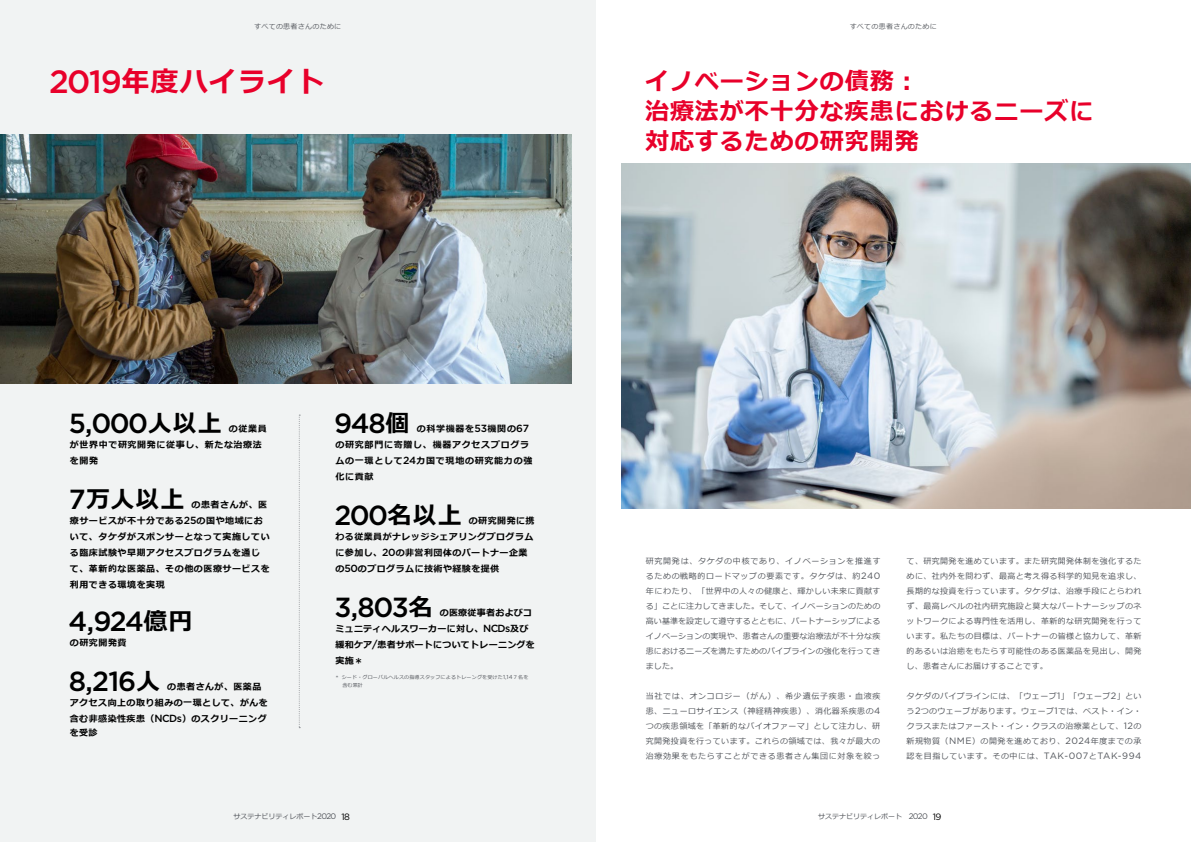
<style>
.page{position:relative;width:1191px;height:842px;background:#fff}
.page>*{position:absolute;margin:0;border:0;box-sizing:border-box;transform-origin:0 0}
.t1{font:700 28px "Meiryo";letter-spacing:.04em;color:#e8002a}
.t2{font:500 27.6px "Gotham";letter-spacing:-.055em;color:#000}
.t3{font:700 24px/30px "Meiryo";letter-spacing:.04em;color:#e8002a}
.t4{font:700 24px "Meiryo";color:#000}
.t5{font:700 9px/16px "Meiryo";letter-spacing:.06em;color:#000}
.t6{font:700 9px/16px "Meiryo";letter-spacing:.08em;color:#000}
.t7{font:700 9px/16px "Meiryo";letter-spacing:.03em;color:#000}
.t8{font:8px/15px "Meiryo";letter-spacing:.05em;color:#52555b;text-align:justify}
.t9{font:7px "Meiryo";color:#52555b}
.t10{font:7px "Meiryo";letter-spacing:.04em;color:#52555b}
.t11{font:5px/8px "Meiryo";letter-spacing:.04em;color:#52555b}
.s1{font-family:"Gotham";font-weight:500;font-size:32.2px}
.s2{font-family:"Meiryo";font-weight:700;font-size:24px}
.s3{font-family:"Gotham";font-weight:500;font-size:27.6px}
.s4{font-family:"Gotham";font-weight:500;font-size:10.3px}
.s5{font-family:"Gotham";font-size:5.8px}
.s6{font-family:"Gotham";font-size:9.2px}
.s7{font-family:"Gotham";font-size:8.1px}
.s8{font-family:"Gotham";font-size:9.2px;color:#000}
</style>
<div class="page">
<div style="left:0;top:0;width:595px;height:842px;background:#f1f3f3"></div>
<svg style="left:299px;top:415px;width:1px;height:313px"></svg>
<img style="left:0;top:135px;width:571px;height:248px">
<img style="left:621px;top:163px;width:570px;height:346px">
<p class="t10" style="left:254px;top:22px;width:89px">すべての患者さんのために</p>
<h1 class="t1" style="left:49px;top:63px;width:277px"><span class="s1">2019</span>年度ハイライト</h1>
<h2 class="t2" style="left:69px;top:405px;width:154px">5,000<span class="s2">人以上</span></h2>
<p class="t5" style="left:70px;top:421px;width:198px;text-indent:159px">の従業員が世界中で研究開発に従事し、新たな治療法を開発</p>
<h3 class="t4" style="left:69px;top:482px;width:117px"><span class="s3">7</span>万人以上</h3>
<p class="t5" style="left:70px;top:497px;width:201px;text-indent:122px">の患者さんが、医療サービスが不十分である<span class="s4">25</span>の国や地域において、タケダがスポンサーとなって実施している臨床試験や早期アクセスプログラムを通じて、革新的な医薬品、その他の医療サービスを利用できる環境を実現</p>
<h2 class="t2" style="left:69px;top:603px;width:125px">4,924<span class="s2">億円</span></h2>
<p class="t5" style="left:70px;top:635px;width:58px">の研究開発費</p>
<h2 class="t2" style="left:69px;top:663px;width:93px">8,216<span class="s2">人</span></h2>
<p class="t5" style="left:70px;top:679px;width:199px;text-indent:97px">の患者さんが、医薬品アクセス向上の取り組みの一環として、がんを含む非感染性疾患（<span class="s4">NCDs</span>）のスクリーニング</p>
<p class="t5" style="left:70px;top:725px;width:29px">を受診</p>
<h2 class="t2" style="left:334px;top:405px;width:77px">948<span class="s2">個</span></h2>
<p class="t6" style="left:335px;top:421px;width:198px;text-indent:81px">の科学機器を<span class="s4">53</span>機関の<span class="s4">67</span>の研究部門に寄贈し、機器アクセスプログラムの一環として<span class="s4">24</span>カ国で現地の研究能力の強化に貢献</p>
<h2 class="t2" style="left:334px;top:497px;width:129px">200<span class="s2">名以上</span></h2>
<p class="t5" style="left:335px;top:513px;width:201px;text-indent:133px">の研究開発に携わる従業員がナレッジシェアリングプログラムに参加し、<span class="s4">20</span>の非営利団体のパートナー企業の<span class="s4">50</span>のプログラムに技術や経験を提供</p>
<h2 class="t2" style="left:334px;top:589px;width:100px">3,803<span class="s2">名</span></h2>
<p class="t7" style="left:335px;top:605px;width:201px;text-indent:104px">の医療従事者およびコミュニティヘルスワーカーに対し、<span class="s4">NCDs</span>及び緩和ケア<span class="s4">/</span>患者サポートについてトレーニングを実施＊</p>
<p class="t11" style="left:342px;top:674px;width:187px;text-indent:-7px"><sup>＊</sup> シード・グローバルヘルスの指導スタッフによるトレーングを受けた<span class="s5">1,14</span>７名を含む累計</p>
<p class="t10" style="left:849px;top:22px;width:89px">すべての患者さんのために</p>
<h3 class="t3" style="left:645px;top:67px;width:450px">イノベーションの債務︓<br>治療法が不十分な疾患におけるニーズに対応するための研究開発</h3>
<p class="t8" style="left:646px;top:554px;width:236px">研究開発は、タケダの中核であり、イノベーションを推進するための戦略的ロードマップの要素です。タケダは、約<span class="s6">240</span>年にわたり、「世界中の人々の健康と、輝かしい未来に貢献する」ことに注力してきました。そして、イノベーションのための高い基準を設定して遵守するとともに、パートナーシップによるイノベーションの実現や、患者さんの重要な治療法が不十分な疾患におけるニーズを満たすためのパイプラインの強化を行ってきました。</p>
<p class="t8" style="left:646px;top:689px;width:236px">当社では、オンコロジー（がん）、希少遺伝子疾患・血液疾患、ニューロサイエンス（神経精神疾患）、消化器系疾患の<span class="s6">4</span>つの疾患領域を「革新的なバイオファーマ」として注力し、研究開発投資を行っています。これらの領域では、我々が最大の治療効果をもたらすことができる患者さん集団に対象を絞っ</p>
<p class="t8" style="left:906px;top:554px;width:236px">て、研究開発を進めています。また研究開発体制を強化するために、社内外を問わず、最高と考え得る科学的知見を追求し、長期的な投資を行っています。タケダは、治療手段にとらわれず、最高レベルの社内研究施設と莫大なパートナーシップのネットワークによる専門性を活用し、革新的な研究開発を行っています。私たちの目標は、パートナーの皆様と協力して、革新的あるいは治癒をもたらす可能性のある医薬品を見出し、開発し、患者さんにお届けすることです。</p>
<p class="t8" style="left:906px;top:689px;width:236px">タケダのパイプラインには、「ウェーブ<span class="s6">1</span>」「ウェーブ<span class="s6">2</span>」という<span class="s6">2</span>つのウェーブがあります。ウェーブ<span class="s6">1</span>では、ベスト・イン・クラスまたはファースト・イン・クラスの治療薬として、<span class="s6">12</span>の新規物質（<span class="s6">NME</span>）の開発を進めており、<span class="s6">2024</span>年度までの承認を目指しています。その中には、<span class="s6">TAK-007</span>と<span class="s6">TAK-994</span></p>
<p class="t9" style="left:234px;top:812px;width:118px">サステナビリティレポート<span class="s7">2020</span> <span class="s8">18</span></p>
<p class="t9" style="left:227px;top:812px;width:92px">サステナビリティレポート　</p>
<p class="t9" style="left:818px;top:812px;width:125px">サステナビリティレポート　<span class="s7">2020</span> <span class="s8">19</span></p>
</div>
